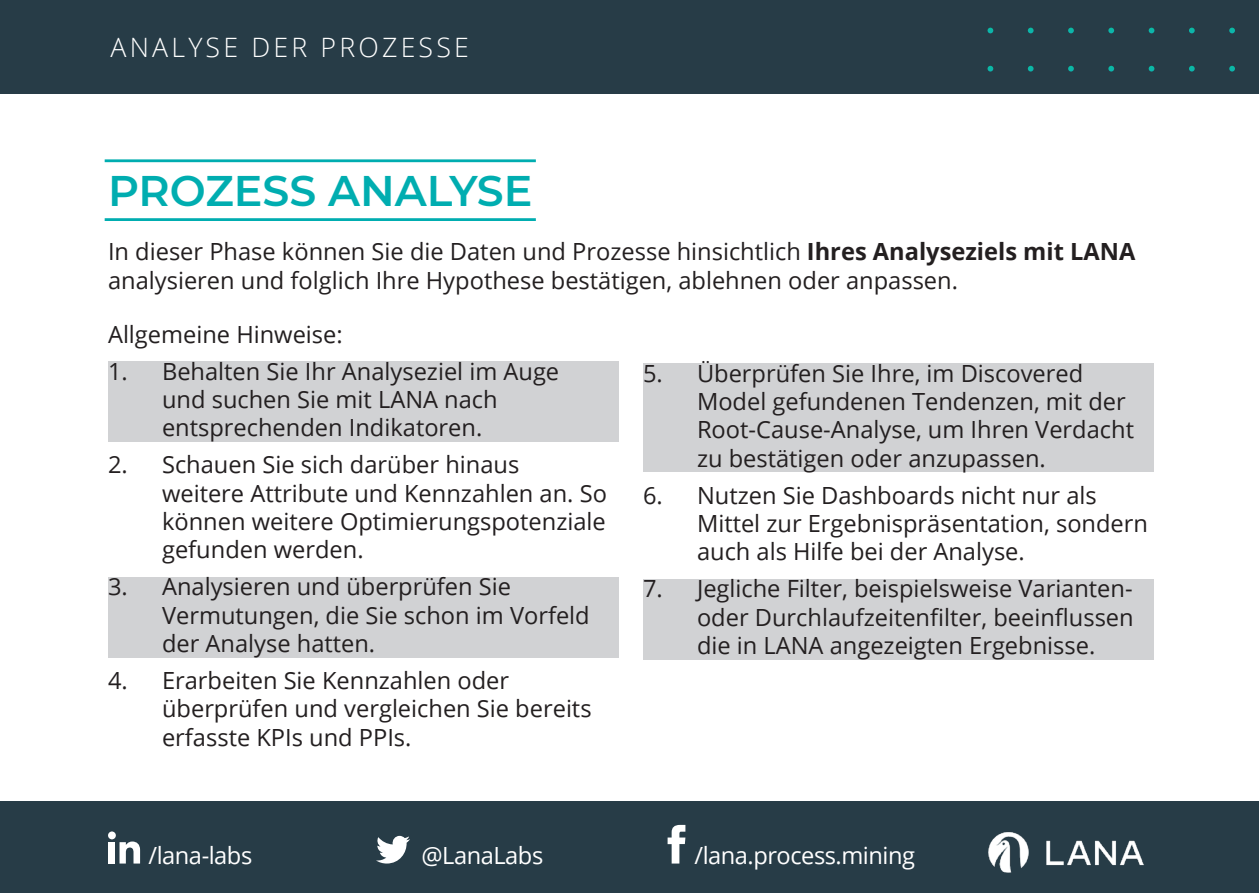
<style>
.page{position:relative;width:1259px;height:893px;background:#fff}
.page>*{position:absolute;margin:0;border:0;box-sizing:border-box;transform-origin:0 0}
.t1{font:600 42.6px "Montserrat";color:#00adb0}
.t2{font:300 26.7px "Open Sans";letter-spacing:.12em;color:#fff}
.t3{font:23.7px/28.5px "Open Sans";color:#231f20}
.t4{font:23.7px "Open Sans";letter-spacing:-.02em;color:#fff}
.s1{font-weight:700}
</style>
<div class="page">
<div style="left:0;top:0;width:1259px;height:94px;background:#273c47"></div>
<hr style="left:105px;top:218px;width:431px;height:3px;background:#00adb0">
<hr style="left:105px;top:159px;width:431px;height:3px;background:#00adb0">
<svg style="left:1229px;top:28px;width:6px;height:5px"></svg>
<svg style="left:1189px;top:28px;width:5px;height:5px"></svg>
<svg style="left:1148px;top:28px;width:6px;height:5px"></svg>
<svg style="left:1108px;top:28px;width:6px;height:5px"></svg>
<svg style="left:1068px;top:28px;width:6px;height:5px"></svg>
<svg style="left:1027px;top:28px;width:6px;height:5px"></svg>
<svg style="left:987px;top:28px;width:6px;height:5px"></svg>
<svg style="left:1229px;top:66px;width:6px;height:6px"></svg>
<svg style="left:1189px;top:66px;width:5px;height:6px"></svg>
<svg style="left:1148px;top:66px;width:6px;height:6px"></svg>
<svg style="left:1108px;top:66px;width:6px;height:6px"></svg>
<svg style="left:1068px;top:66px;width:6px;height:6px"></svg>
<svg style="left:1027px;top:66px;width:6px;height:6px"></svg>
<svg style="left:987px;top:66px;width:6px;height:6px"></svg>
<div style="left:0;top:802px;width:1259px;height:91px;background:#273c47"></div>
<svg style="left:376px;top:836px;width:34px;height:27px"></svg>
<div style="left:109px;top:842px;width:6px;height:21px;background:#fff"></div>
<div style="left:108px;top:831px;width:8px;height:8px;background:#fff;border-radius:50%"></div>
<svg style="left:119px;top:841px;width:21px;height:22px"></svg>
<svg style="left:667px;top:825px;width:18px;height:38px"></svg>
<div style="left:108px;top:362px;width:510px;height:80px;background:#d1d2d4"></div>
<div style="left:108px;top:577px;width:510px;height:81px;background:#d1d2d4"></div>
<img style="left:988px;top:832px;width:156px;height:41px">
<div style="left:643px;top:363px;width:510px;height:109px;background:#d1d2d4"></div>
<div style="left:643px;top:579px;width:510px;height:81px;background:#d1d2d4"></div>
<p class="t2" style="left:111px;top:29px;width:360px">ANALYSE DER PROZESSE</p>
<p class="t1" style="left:108px;top:160px;width:426px">PROZESS ANALYSE</p>
<p class="t3" style="left:108px;top:237px;width:1028px">In dieser Phase können Sie die Daten und Prozesse hinsichtlich <span class="s1">Ihres Analyseziels mit LANA </span>analysieren und folglich Ihre Hypothese bestätigen, ablehnen oder anpassen.</p>
<p class="t3" style="left:108px;top:319px;width:236px">Allgemeine Hinweise:</p>
<p class="t3" style="left:162px;top:356px;width:399px;text-indent:-54px">1. Behalten Sie Ihr Analyseziel im Auge und suchen Sie mit LANA nach entsprechenden Indikatoren.</p>
<p class="t3" style="left:162px;top:450px;width:446px;text-indent:-54px">2. Schauen Sie sich darüber hinaus weitere Attribute und Kennzahlen an. So können weitere Optimierungspotenziale gefunden werden.</p>
<p class="t3" style="left:162px;top:572px;width:429px;text-indent:-54px">3. Analysieren und überprüfen Sie<br>Vermutungen, die Sie schon im Vorfeld der Analyse hatten.</p>
<p class="t3" style="left:162px;top:665px;width:431px;text-indent:-54px">4. Erarbeiten Sie Kennzahlen oder überprüfen und vergleichen Sie bereits erfasste KPIs und PPIs.</p>
<p class="t3" style="left:697px;top:358px;width:438px;text-indent:-54px">5. Überprüfen Sie Ihre, im Discovered Model gefundenen Tendenzen, mit der Root-Cause-Analyse, um Ihren Verdacht zu bestätigen oder anzupassen.</p>
<p class="t3" style="left:697px;top:480px;width:452px;text-indent:-54px">6. Nutzen Sie Dashboards nicht nur als<br>Mittel zur Ergebnispräsentation, sondern auch als Hilfe bei der Analyse.</p>
<p class="t3" style="left:697px;top:574px;width:438px;text-align:justify;text-indent:-54px">7. Jegliche Filter, beispielsweise Varianten&shy;oder Durchlaufzeitenfilter, beeinflussen die in LANA angezeigten Ergebnisse.</p>
<p class="t4" style="left:149px;top:839px;width:105px">/lana-labs</p>
<p class="t4" style="left:421px;top:839px;width:123px">@LanaLabs</p>
<p class="t4" style="left:694px;top:839px;width:222px">/lana.process.mining</p>
</div>
